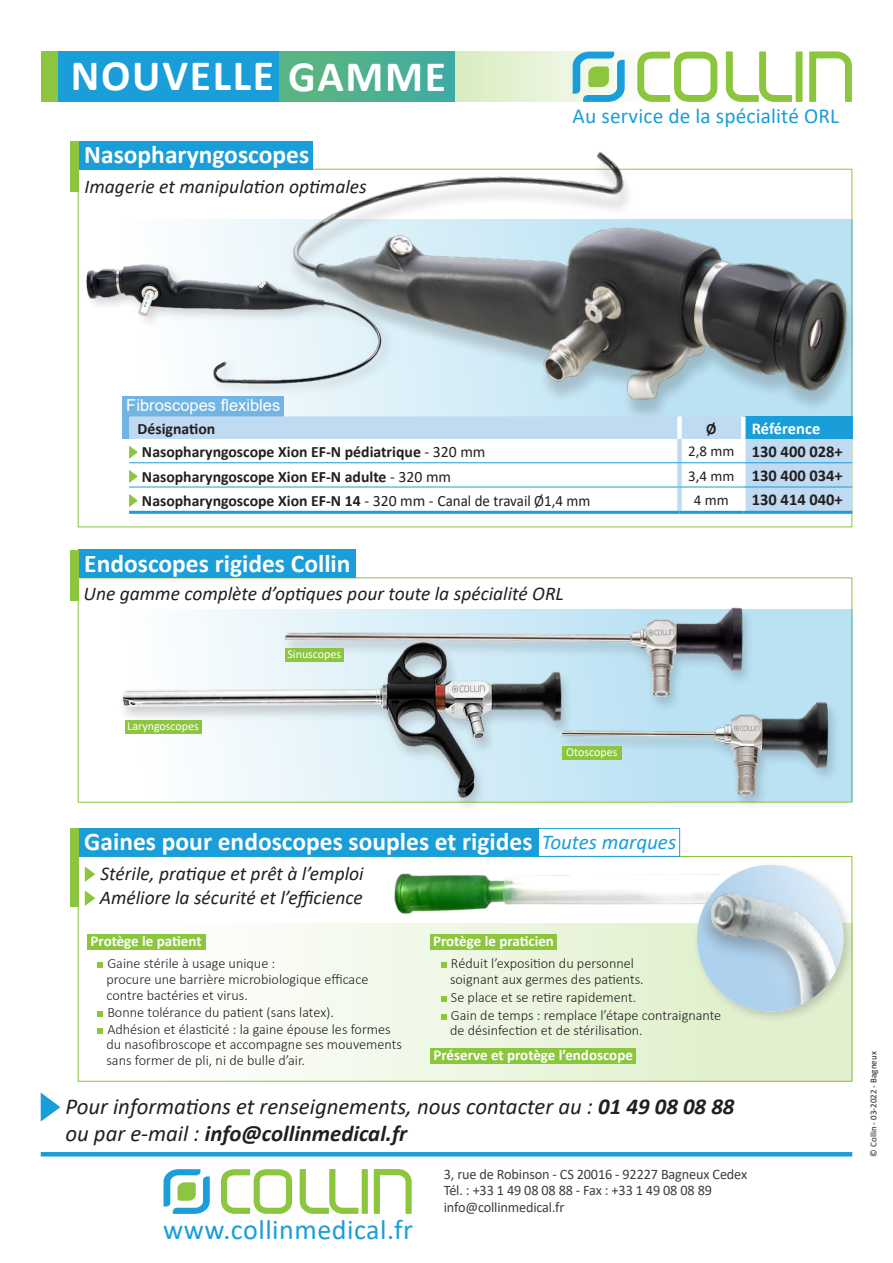
<style>
.page{position:relative;width:893px;height:1263px;background:#fff}
.page>*{position:absolute;margin:0;border:0;box-sizing:border-box;transform-origin:0 0}
.t1{font:700 43.5px "Calibri";letter-spacing:.04em;color:#fff}
.t2{font:28.05px "Calibri";letter-spacing:.02em;color:#1a9ed9}
.t3{font:700 25.5px "Calibri";color:#fff}
.t4{font:italic 22.8px "Calibri";color:#231f20}
.t5{font:italic 700 22.8px "Calibri";color:#231f20}
.t6{font:21.45px "Calibri";letter-spacing:.005em;color:#1a9ed9}
.t7{font:italic 21px "Calibri";color:#1a9ed9}
.t8{font:italic 19.5px "Calibri";color:#231f20}
.t9{font:700 16.5px "Calibri";color:#231f20}
.t10{font:16.5px "Arial";color:#fff}
.t11{font:700 16.5px "Calibri";letter-spacing:-.005em;color:#fff}
.t12{font:700 15.75px "Calibri";color:#231f20}
.t13{font:700 15.75px "Calibri";color:#231f20;scale:.96 1}
.t14{font:700 15px "Calibri";color:#fff}
.t15{font:15px "Calibri";color:#231f20}
.t16{font:14.55px "Calibri";letter-spacing:-.01em;color:#3e3e3f}
.t17{font:300 14.25px/15.8px "Calibri";color:#231f20}
.t18{font:12px "Calibri";color:#fff}
.t19{font:9px "Calibri";color:#231f20}
.s1{font-weight:400}
.s2{font-size:14.1px}
.s3{font-weight:700}
</style>
<div class="page">
<svg style="left:78px;top:219px;width:209px;height:202px"></svg>
<svg style="left:78px;top:609px;width:774px;height:193px"></svg>
<hr style="left:41px;top:1152px;width:811px;height:4px;background:#1a9ed9">
<div style="left:57px;top:51px;width:398px;height:51px;background:#1a9ed9"></div>
<svg style="left:279px;top:51px;width:381px;height:51px;background:#8eccad"></svg>
<div style="left:41px;top:51px;width:16px;height:51px;background:#8bc63e"></div>
<svg style="left:637px;top:52px;width:80px;height:50px"></svg>
<svg style="left:726px;top:51px;width:66px;height:51px"></svg>
<div style="left:796px;top:52px;width:6px;height:50px;background:#8bc63e"></div>
<svg style="left:809px;top:51px;width:43px;height:51px"></svg>
<svg style="left:573px;top:52px;width:52px;height:50px"></svg>
<svg style="left:41px;top:1093px;width:19px;height:28px"></svg>
<div style="left:287px;top:157px;width:571px;height:265px;background:#231f20;opacity:.2"></div>
<img style="left:284px;top:151px;width:574px;height:258px">
<div style="left:78px;top:141px;width:235px;height:28px;background:#1a9ed9"></div>
<div style="left:70px;top:141px;width:8px;height:50px;background:#8bc63e"></div>
<div style="left:78px;top:550px;width:278px;height:28px;background:#1a9ed9"></div>
<div style="left:70px;top:550px;width:8px;height:50px;background:#8bc63e"></div>
<svg style="left:85px;top:866px;width:10px;height:16px"></svg>
<svg style="left:85px;top:890px;width:10px;height:16px"></svg>
<div style="left:122px;top:416px;width:7px;height:23px;background:#72b4e3"></div>
<div style="left:122px;top:396px;width:162px;height:20px;background:#72b4e3"></div>
<svg style="left:129px;top:416px;width:723px;height:95px"></svg>
<div style="left:743px;top:416px;width:109px;height:23px;background:#1a9ed9"></div>
<div style="left:677px;top:416px;width:5px;height:23px;background:#fff"></div>
<hr style="left:741px;top:416px;width:4px;height:23px;background:#fff">
<div style="left:677px;top:439px;width:5px;height:23px;background:#c0daf1"></div>
<div style="left:677px;top:463px;width:5px;height:24px;background:#c0daf1"></div>
<div style="left:677px;top:487px;width:5px;height:24px;background:#c0daf1"></div>
<hr style="left:129px;top:511px;width:550px;height:3px;background:#1a9ed9">
<hr style="left:679px;top:511px;width:64px;height:3px;background:#1a9ed9">
<hr style="left:743px;top:511px;width:109px;height:3px;background:#1a9ed9">
<hr style="left:741px;top:439px;width:4px;height:23px;background:#fff">
<hr style="left:741px;top:463px;width:4px;height:24px;background:#fff">
<hr style="left:741px;top:487px;width:4px;height:24px;background:#fff">
<hr style="left:129px;top:462px;width:550px;height:1px;background:#1a9ed9">
<hr style="left:679px;top:462px;width:64px;height:1px;background:#1a9ed9">
<hr style="left:743px;top:462px;width:109px;height:1px;background:#1a9ed9">
<hr style="left:129px;top:487px;width:550px;height:1px;background:#1a9ed9">
<hr style="left:679px;top:487px;width:64px;height:1px;background:#1a9ed9">
<hr style="left:743px;top:487px;width:109px;height:1px;background:#1a9ed9">
<svg style="left:129px;top:445px;width:9px;height:14px"></svg>
<svg style="left:129px;top:470px;width:9px;height:13px"></svg>
<svg style="left:129px;top:494px;width:9px;height:13px"></svg>
<img style="left:78px;top:259px;width:313px;height:143px">
<img style="left:110px;top:635px;width:447px;height:170px">
<div style="left:557px;top:701px;width:284px;height:110px;background:#231f20;opacity:.2"></div>
<img style="left:558px;top:697px;width:278px;height:101px">
<div style="left:280px;top:606px;width:475px;height:107px;background:#231f20;opacity:.2"></div>
<img style="left:276px;top:606px;width:477px;height:103px">
<div style="left:78px;top:923px;width:774px;height:158px;background:linear-gradient(to right,#fff,#ddeec7)"></div>
<img style="left:394px;top:873px;width:298px;height:41px">
<div style="left:692px;top:860px;width:164px;height:164px;background:#231f20;opacity:.2"></div>
<img style="left:697px;top:869px;width:146px;height:142px">
<div style="left:87px;top:934px;width:118px;height:16px;background:#8bc63e"></div>
<svg style="left:97px;top:963px;width:6px;height:5px"></svg>
<svg style="left:97px;top:1011px;width:6px;height:5px"></svg>
<svg style="left:97px;top:1028px;width:6px;height:5px"></svg>
<div style="left:430px;top:934px;width:127px;height:16px;background:#8bc63e"></div>
<svg style="left:441px;top:963px;width:5px;height:5px"></svg>
<svg style="left:441px;top:996px;width:5px;height:6px"></svg>
<svg style="left:441px;top:1014px;width:5px;height:5px"></svg>
<div style="left:430px;top:1048px;width:206px;height:16px;background:#8bc63e"></div>
<svg style="left:221px;top:1169px;width:71px;height:45px"></svg>
<svg style="left:300px;top:1169px;width:58px;height:45px"></svg>
<div style="left:362px;top:1169px;width:6px;height:45px;background:#8bc63e"></div>
<svg style="left:374px;top:1169px;width:38px;height:45px"></svg>
<svg style="left:164px;top:1169px;width:46px;height:45px"></svg>
<div style="left:125px;top:720px;width:76px;height:13px;background:#8bc63e"></div>
<div style="left:562px;top:747px;width:59px;height:13px;background:#8bc63e"></div>
<div style="left:285px;top:648px;width:59px;height:13px;background:#8bc63e"></div>
<div style="left:78px;top:828px;width:460px;height:29px;background:#1a9ed9"></div>
<div style="left:70px;top:828px;width:8px;height:78px;background:#8bc63e"></div>
<div style="left:538px;top:828px;width:142px;height:29px;border:1px solid #1a9ed9"></div>
<p class="t1" style="left:71px;top:45px;width:377px">NOUVELLE GAMME</p>
<p class="t3" style="left:84px;top:136px;width:226px">Nasopharyngoscopes</p>
<p class="t8" style="left:85px;top:173px;width:284px">Imagerie et manipulation optimales</p>
<p class="t6" style="left:573px;top:101px;width:268px">Au service de la spécialité ORL</p>
<p class="t10" style="left:126px;top:394px;width:156px">Fibroscopes flexibles</p>
<p class="t12" style="left:138px;top:417px;width:79px">Désignation</p>
<p class="t13" style="left:706px;top:417px;width:12px">Ø</p>
<p class="t11" style="left:752px;top:417px;width:70px">Référence</p>
<p class="t12" style="left:142px;top:441px;width:345px">Nasopharyngoscope Xion EF-N pédiatrique <span class="s1">- 320 mm</span></p>
<p class="t15" style="left:688px;top:441px;width:48px">2,8 mm</p>
<p class="t9" style="left:752px;top:440px;width:92px">130 400 028+</p>
<p class="t12" style="left:142px;top:465px;width:311px">Nasopharyngoscope Xion EF-N adulte <span class="s1">- 320 mm</span></p>
<p class="t15" style="left:688px;top:465px;width:48px">3,4 mm</p>
<p class="t9" style="left:752px;top:464px;width:92px">130 400 034+</p>
<p class="t12" style="left:142px;top:489px;width:450px">Nasopharyngoscope Xion EF-N 14 <span class="s1">- 320 mm - Canal de travail Ø1,4 mm</span></p>
<p class="t15" style="left:694px;top:489px;width:36px">4 mm</p>
<p class="t9" style="left:752px;top:488px;width:92px">130 414 040+</p>
<p class="t3" style="left:84px;top:545px;width:268px">Endoscopes rigides Collin</p>
<p class="t8" style="left:84px;top:580px;width:482px">Une gamme complète d’optiques pour toute la spécialité ORL</p>
<p class="t18" style="left:127px;top:717px;width:73px">Laryngoscopes</p>
<p class="t18" style="left:287px;top:646px;width:55px">Sinuscopes</p>
<p class="t18" style="left:566px;top:744px;width:53px">Otoscopes</p>
<p class="t3" style="left:84px;top:824px;width:450px">Gaines pour endoscopes souples et rigides</p>
<p class="t7" style="left:542px;top:827px;width:136px">Toutes marques</p>
<p class="t8" style="left:100px;top:860px;width:265px">Stérile, pratique et prêt à l’emploi</p>
<p class="t8" style="left:100px;top:884px;width:265px">Améliore la sécurité et l’efficience</p>
<p class="t14" style="left:91px;top:931px;width:113px">Protège le patient</p>
<p class="t17" style="left:106px;top:955px;width:263px">Gaine stérile à usage unique :<br>procure une barrière microbiologique efficace contre bactéries et virus.</p>
<p class="t17" style="left:107px;top:1004px;width:228px">Bonne tolérance du patient (sans latex).</p>
<p class="t17" style="left:106px;top:1021px;width:297px">Adhésion et élasticité : la gaine épouse les formes du nasofibroscope et accompagne ses mouvements sans former de pli, ni de bulle d’air.</p>
<p class="t14" style="left:433px;top:931px;width:122px">Protège le praticien</p>
<p class="t17" style="left:450px;top:955px;width:195px"><span class="s2">R</span>éduit l’exposition du personnel soignant aux germes des patients.</p>
<p class="t17" style="left:451px;top:989px;width:187px">Se place et se retire rapidement.</p>
<p class="t17" style="left:450px;top:1007px;width:273px">Gain de temps : remplace l’étape contraignante de désinfection et de stérilisation.</p>
<p class="t14" style="left:433px;top:1044px;width:201px">Préserve et protège l’endoscope</p>
<p class="t4" style="left:65px;top:1090px;width:670px">Pour informations et renseignements, nous contacter au : <span class="s3">01 49 08 08 88</span></p>
<p class="t5" style="left:65px;top:1117px;width:343px"><span class="s1">ou par e-mail :</span> info@collinmedical.fr</p>
<p class="t2" style="left:163px;top:1210px;width:251px">www.collinmedical.fr</p>
<p class="t16" style="left:444px;top:1163px;width:305px">3, rue de Robinson - CS 20016 - 92227 Bagneux Cedex</p>
<p class="t16" style="left:444px;top:1180px;width:270px">Tél. : +33 1 49 08 08 88 - Fax : +33 1 49 08 08 89</p>
<p class="t16" style="left:444px;top:1197px;width:122px">info@collinmedical.fr</p>
<p class="t19" style="left:867px;top:1156px;width:107px;rotate:-90deg">© Collin - 03-2022 - Bagneux</p>
</div>
